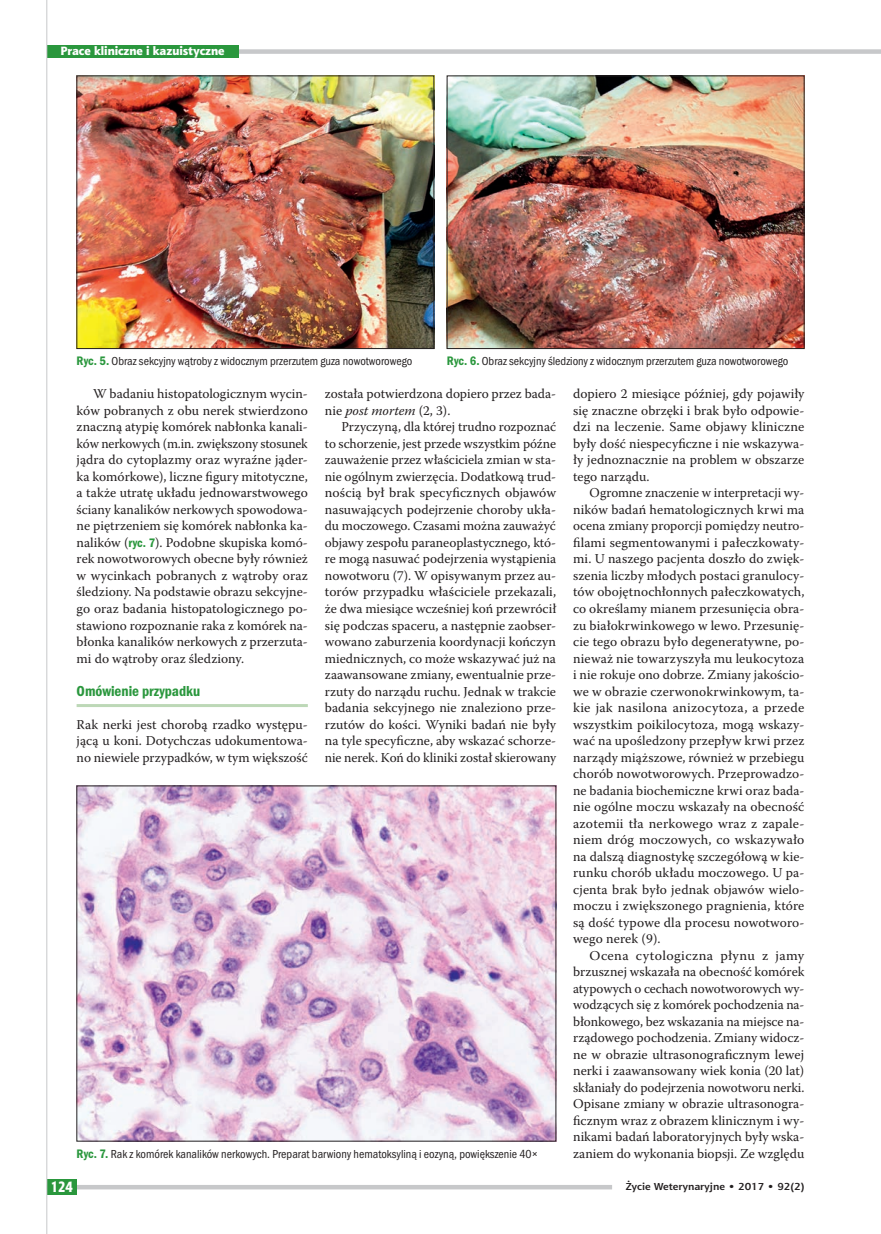
<style>
.page{position:relative;width:881px;height:1234px;background:#fff}
.page>*{position:absolute;margin:0;border:0;box-sizing:border-box;transform-origin:0 0}
.t1{font:15px "Franklin Got Itc TOT Dem Con";color:#2a973d}
.t2{font:15px "Aerton Cnd EFN Black";color:#fff}
.t3{font:13.5px/16.5px "Warnock Pro";color:#231f20;text-align:justify}
.t4{font:12px "Franklin Got Itc TOT Boo Con";color:#231f20}
.t5{font:12px "Aerton EFN Black";color:#fff}
.t6{font:700 10.2px "Aerton EFN";color:#231f20;scale:1.11 1}
.s1{font-family:"Franklin Got Itc TOT Dem Con";font-size:12.75px;color:#2a973d}
.s2{font-style:italic}
</style>
<div class="page">
<hr style="left:77px;top:704px;width:231px;height:3px;background:#bdd8b7">
<img style="left:79px;top:78px;width:353px;height:269px">
<div style="left:77px;top:76px;width:357px;height:273px;border:1px solid #231f20"></div>
<img style="left:448px;top:78px;width:354px;height:269px">
<div style="left:446px;top:76px;width:358px;height:273px;border:1px solid #231f20"></div>
<img style="left:79px;top:787px;width:475px;height:352px">
<div style="left:47px;top:49px;width:833px;height:5px;background:#c7c8ca"></div>
<div style="left:47px;top:45px;width:191px;height:13px;background:#2a973d"></div>
<div style="left:47px;top:1184px;width:565px;height:5px;background:#c7c8ca"></div>
<div style="left:47px;top:1178px;width:30px;height:15px;background:#2a973d"></div>
<hr style="left:46px;top:0;width:1px;height:1233px;background:#c7c8ca">
<p class="t5" style="left:60px;top:43px;width:166px">Prace kliniczne i kazuistyczne</p>
<p class="t4" style="left:77px;top:354px;width:337px"><span class="s1">Ryc. 5.</span> Obraz sekcyjny wątroby z widocznym przerzutem guza nowotworowego</p>
<p class="t4" style="left:446px;top:354px;width:343px"><span class="s1">Ryc. 6.</span> Obraz sekcyjny śledziony z widocznym przerzutem guza nowotworowego</p>
<p class="t3" style="left:77px;top:385px;width:233px;text-indent:16px">W badaniu histopatologicznym wycin&shy;ków pobranych z obu nerek stwierdzono znaczną atypię komórek nabłonka kanali&shy;ków nerkowych (m.in. zwiększony stosunek jądra do cytoplazmy oraz wyraźne jąder&shy;ka komórkowe), liczne figury mitotyczne, a także utratę układu jednowarstwowego ściany kanalików nerkowych spowodowa&shy;ne piętrzeniem się komórek nabłonka ka&shy;nalików (<span class="s1">ryc. 7</span>). Podobne skupiska komó&shy;rek nowotworowych obecne były również w wycinkach pobranych z wątroby oraz śledziony. Na podstawie obrazu sekcyjne&shy;go oraz badania histopatologicznego po&shy;stawiono rozpoznanie raka z komórek na&shy;błonka kanalików nerkowych z przerzuta&shy;mi do wątroby oraz śledziony.</p>
<p class="t1" style="left:77px;top:681px;width:125px">Omówienie przypadku</p>
<p class="t3" style="left:77px;top:715px;width:233px">Rak nerki jest chorobą rzadko występu&shy;jącą u koni. Dotychczas udokumentowa&shy;no niewiele przypadków, w tym większość</p>
<p class="t3" style="left:325px;top:385px;width:232px">została potwierdzona dopiero przez bada&shy;nie <span class="s2">post mortem</span> (2, 3).</p>
<p class="t3" style="left:325px;top:418px;width:233px;text-indent:16px">Przyczyną, dla której trudno rozpoznać to schorzenie, jest przede wszystkim późne zauważenie przez właściciela zmian w sta&shy;nie ogólnym zwierzęcia. Dodatkową trud&shy;nością był brak specyficznych objawów nasuwających podejrzenie choroby ukła&shy;du moczowego. Czasami można zauważyć objawy zespołu paraneoplastycznego, któ&shy;re mogą nasuwać podejrzenia wystąpienia nowotworu (7). W opisywanym przez au&shy;torów przypadku właściciele przekazali, że dwa miesiące wcześniej koń przewrócił się podczas spaceru, a następnie zaobser&shy;wowano zaburzenia koordynacji kończyn miednicznych, co może wskazywać już na zaawansowane zmiany, ewentualnie prze&shy;rzuty do narządu ruchu. Jednak w trakcie badania sekcyjnego nie znaleziono prze&shy;rzutów do kości. Wyniki badań nie były na tyle specyficzne, aby wskazać schorze&shy;nie nerek. Koń do kliniki został skierowany</p>
<p class="t4" style="left:77px;top:1146px;width:462px"><span class="s1">Ryc. 7.</span> Rak z komórek kanalików nerkowych. Preparat barwiony hematoksyliną i eozyną, powiększenie 40×</p>
<p class="t3" style="left:573px;top:385px;width:233px">dopiero 2 miesiące później, gdy pojawiły się znaczne obrzęki i brak było odpowie&shy;dzi na leczenie. Same objawy kliniczne były dość niespecyficzne i nie wskazywa&shy;ły jednoznacznie na problem w obszarze tego narządu.</p>
<p class="t3" style="left:573px;top:484px;width:233px;text-indent:16px">Ogromne znaczenie w interpretacji wy&shy;ników badań hematologicznych krwi ma ocena zmiany proporcji pomiędzy neutro&shy;filami segmentowanymi i pałeczkowaty&shy;mi. U naszego pacjenta doszło do zwięk&shy;szenia liczby młodych postaci granulocy&shy;tów obojętnochłonnych pałeczkowatych, co określamy mianem przesunięcia obra&shy;zu białokrwinkowego w lewo. Przesunię&shy;cie tego obrazu było degeneratywne, po&shy;nieważ nie towarzyszyła mu leukocytoza i nie rokuje ono dobrze. Zmiany jakościo&shy;we w obrazie czerwonokrwinkowym, ta&shy;kie jak nasilona anizocytoza, a przede wszystkim poikilocytoza, mogą wskazy&shy;wać na upośledzony przepływ krwi przez narządy miąższowe, również w przebiegu chorób nowotworowych. Przeprowadzo&shy;ne badania biochemiczne krwi oraz bada&shy;nie ogólne moczu wskazały na obecność azotemii tła nerkowego wraz z zapale&shy;niem dróg moczowych, co wskazywało na dalszą diagnostykę szczegółową w kie&shy;runku chorób układu moczowego. U pa&shy;cjenta brak było jednak objawów wielo&shy;moczu i zwiększonego pragnienia, które są dość typowe dla procesu nowotworo&shy;wego nerek (9).</p>
<p class="t3" style="left:573px;top:946px;width:233px;text-indent:16px">Ocena cytologiczna płynu z jamy brzusznej wskazała na obecność komórek atypowych o cechach nowotworowych wy&shy;wodzących się z komórek pochodzenia na&shy;błonkowego, bez wskazania na miejsce na&shy;rządowego pochodzenia. Zmiany widocz&shy;ne w obrazie ultrasonograficznym lewej nerki i zaawansowany wiek konia (20 lat) skłaniały do podejrzenia nowotworu nerki.<br>Opisane zmiany w obrazie ultrasonogra&shy;ficznym wraz z obrazem klinicznym i wy&shy;nikami badań laboratoryjnych były wska&shy;zaniem do wykonania biopsji. Ze względu</p>
<p class="t2" style="left:51px;top:1177px;width:23px">124</p>
<p class="t6" style="left:625px;top:1180px;width:162px">Życie Weterynaryjne • 2017 • 92(2)</p>
</div>
